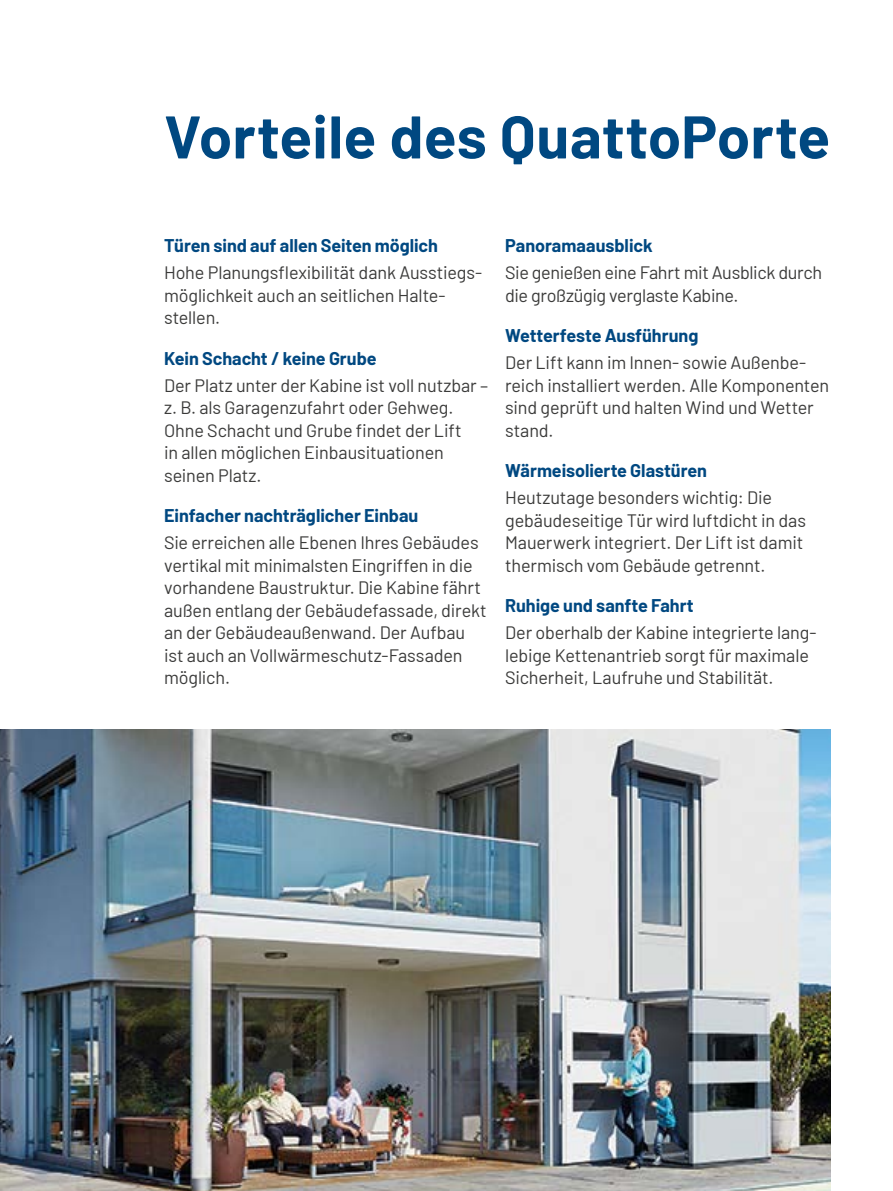
<style>
.page{position:relative;width:893px;height:1191px;background:#fff}
.page>*{position:absolute;margin:0;border:0;box-sizing:border-box;transform-origin:0 0}
.t1{font:700 60px "Barlow";letter-spacing:.005em;color:#004881}
.t2{font:18px/22.5px "Barlow";letter-spacing:-.01em;color:#3b3b3a}
.t3{font:700 18px "Barlow";letter-spacing:-.005em;color:#004881}
</style>
<div class="page">
<img style="left:0;top:729px;width:830px;height:462px">
<h1 class="t1" style="left:164px;top:92px;width:667px">Vorteile des QuattoPorte</h1>
<p class="t3" style="left:164px;top:232px;width:275px">Türen sind auf allen Seiten möglich</p>
<p class="t2" style="left:164px;top:260px;width:320px">Hohe Planungsflexibilität dank Ausstiegs&shy;möglichkeit auch an seitlichen Halte&shy;stellen.</p>
<p class="t3" style="left:164px;top:345px;width:214px">Kein Schacht / keine Grube</p>
<p class="t2" style="left:164px;top:372px;width:325px">Der Platz unter der Kabine ist voll nutzbar – z. B. als Garagenzufahrt oder Gehweg.<br>Ohne Schacht und Grube findet der Lift<br>in allen möglichen Einbausituationen seinen Platz.</p>
<p class="t3" style="left:164px;top:502px;width:256px">Einfacher nachträglicher Einbau</p>
<p class="t2" style="left:164px;top:530px;width:324px">Sie erreichen alle Ebenen Ihres Gebäudes vertikal mit minimalsten Eingriffen in die vorhandene Baustruktur. Die Kabine fährt außen entlang der Gebäudefassade, direkt an der Gebäudeaußenwand. Der Aufbau ist auch an Vollwärmeschutz-Fassaden möglich.</p>
<p class="t3" style="left:505px;top:232px;width:149px">Panoramaausblick</p>
<p class="t2" style="left:505px;top:260px;width:319px">Sie genießen eine Fahrt mit Ausblick durch die großzügig verglaste Kabine.</p>
<p class="t3" style="left:505px;top:322px;width:195px">Wetterfeste Ausführung</p>
<p class="t2" style="left:505px;top:350px;width:325px">Der Lift kann im Innen- sowie Außenbe&shy;reich installiert werden. Alle Komponenten sind geprüft und halten Wind und Wetter stand.</p>
<p class="t3" style="left:505px;top:457px;width:203px">Wärmeisolierte Glastüren</p>
<p class="t2" style="left:505px;top:485px;width:302px">Heutzutage besonders wichtig: Die gebäudeseitige Tür wird luftdicht in das Mauerwerk integriert. Der Lift ist damit thermisch vom Gebäude getrennt.</p>
<p class="t3" style="left:505px;top:592px;width:190px">Ruhige und sanfte Fahrt</p>
<p class="t2" style="left:505px;top:620px;width:313px">Der oberhalb der Kabine integrierte lang&shy;lebige Kettenantrieb sorgt für maximale<br>Sicherheit, Laufruhe und Stabilität.</p>
</div>
